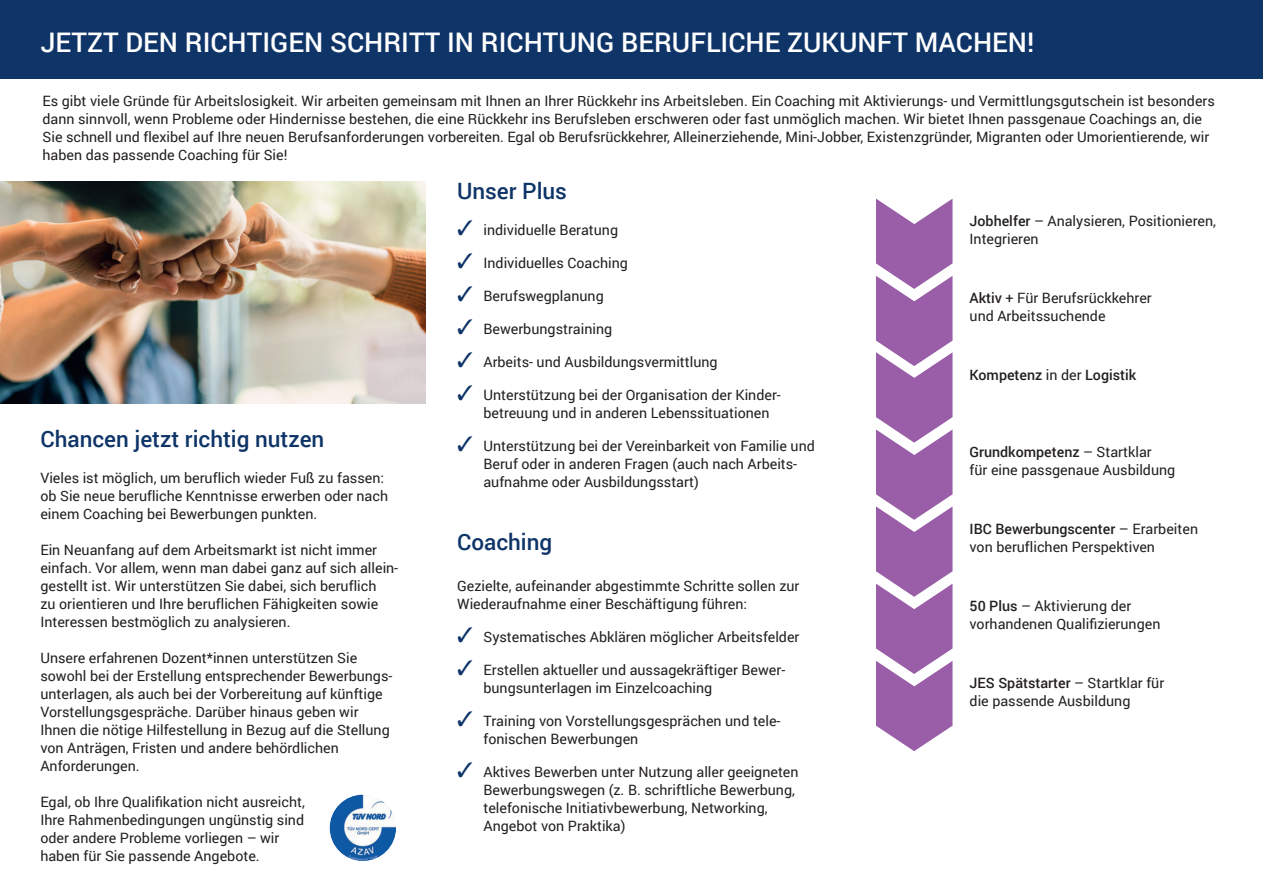
<style>
.page{position:relative;width:1263px;height:893px;background:#fff}
.page>*{position:absolute;margin:0;border:0;box-sizing:border-box;transform-origin:0 0}
.t1{font:500 27px "Roboto";color:#fff}
.t2{font:500 22.5px "Roboto";color:#0e3468}
.t3{font:14.25px/18px "Roboto";color:#231f20}
.t4{font:500 14.25px "Roboto";color:#231f20}
.s1{color:#0e3468}
.s2{font-weight:500}
.s3{font-weight:400}
</style>
<div class="page">
<div style="left:0;top:0;width:1263px;height:79px;background:#0e3468"></div>
<svg style="left:876px;top:199px;width:76px;height:552px"></svg>
<img style="left:329px;top:793px;width:68px;height:69px;border-radius:34px">
<div style="left:327px;top:792px;width:71px;height:71px;border:2px solid #fff;border-radius:50%"></div>
<img style="left:0;top:181px;width:425px;height:223px">
<h1 class="t1" style="left:40px;top:23px;width:995px">JETZT DEN RICHTIGEN SCHRITT IN RICHTUNG BERUFLICHE ZUKUNFT MACHEN!</h1>
<p class="t3" style="left:43px;top:92px;width:1174px">Es gibt viele Gründe für Arbeitslosigkeit. Wir arbeiten gemeinsam mit Ihnen an Ihrer Rückkehr ins Arbeitsleben. Ein Coaching mit Aktivierungs- und Vermittlungsgutschein ist besonders dann sinnvoll, wenn Probleme oder Hindernisse bestehen, die eine Rückkehr ins Berufsleben erschweren oder fast unmöglich machen. Wir bietet Ihnen passgenaue Coachings an, die Sie schnell und flexibel auf Ihre neuen Berufsanforderungen vorbereiten. Egal ob Berufsrückkehrer, Alleinerziehende, Mini-Jobber, Existenzgründer, Migranten oder Umorientierende, wir haben das passende Coaching für Sie!</p>
<h2 class="t2" style="left:457px;top:175px;width:111px">Unser Plus</h2>
<p class="t3" style="left:457px;top:221px;width:163px"><span class="s1">✓</span> individuelle Beratung</p>
<p class="t3" style="left:457px;top:254px;width:172px"><span class="s1">✓</span> Individuelles Coaching</p>
<p class="t3" style="left:457px;top:287px;width:148px"><span class="s1">✓</span> Berufswegplanung</p>
<p class="t3" style="left:457px;top:320px;width:157px"><span class="s1">✓</span> Bewerbungstraining</p>
<p class="t3" style="left:457px;top:353px;width:262px"><span class="s1">✓</span> Arbeits- und Ausbildungsvermittlung</p>
<p class="t3" style="left:483px;top:386px;width:299px;text-indent:-26px"><span class="s1">✓</span> Unterstützung bei der Organisation der Kinder&shy;betreuung und in anderen Lebenssituationen</p>
<p class="t3" style="left:483px;top:437px;width:333px;text-indent:-26px"><span class="s1">✓</span> Unterstützung bei der Vereinbarkeit von Familie und<br>Beruf oder in anderen Fragen (auch nach Arbeits&shy;aufnahme oder Ausbildungsstart)</p>
<p class="t3" style="left:969px;top:211px;width:248px"><span class="s2">Jobhelfer</span> – Analysieren, Positionieren,<br>Integrieren</p>
<p class="t3" style="left:969px;top:288px;width:184px"><span class="s2">Aktiv</span> + Für Berufsrückkehrer und Arbeitssuchende</p>
<p class="t4" style="left:969px;top:364px;width:168px">Kompetenz <span class="s3">in der</span> Logistik</p>
<h2 class="t2" style="left:40px;top:423px;width:285px">Chancen jetzt richtig nutzen</h2>
<p class="t3" style="left:40px;top:469px;width:349px">Vieles ist möglich, um beruflich wieder Fuß zu fassen: ob Sie neue berufliche Kenntnisse erwerben oder nach einem Coaching bei Bewerbungen punkten.</p>
<p class="t3" style="left:40px;top:541px;width:359px">Ein Neuanfang auf dem Arbeitsmarkt ist nicht immer einfach. Vor allem, wenn man dabei ganz auf sich allein&shy;gestellt ist. Wir unterstützen Sie dabei, sich beruflich<br>zu orientieren und Ihre beruflichen Fähigkeiten sowie Interessen bestmöglich zu analysieren.</p>
<p class="t3" style="left:40px;top:649px;width:353px">Unsere erfahrenen Dozent*innen unterstützen Sie sowohl bei der Erstellung entsprechender Bewerbungs&shy;unterlagen, als auch bei der Vorbereitung auf künftige Vorstellungsgespräche. Darüber hinaus geben wir Ihnen die nötige Hilfestellung in Bezug auf die Stellung von Anträgen, Fristen und andere behördlichen Anforderungen.</p>
<p class="t3" style="left:40px;top:793px;width:266px">Egal, ob Ihre Qualifikation nicht ausreicht, Ihre Rahmenbedingungen ungünstig sind oder andere Probleme vorliegen – wir haben für Sie passende Angebote.</p>
<p class="t3" style="left:969px;top:442px;width:207px"><span class="s2">Grundkompetenz</span> – Startklar<br>für eine passgenaue Ausbildung</p>
<p class="t3" style="left:969px;top:519px;width:230px"><span class="s2">IBC Bewerbungscenter</span> – Erarbeiten von beruflichen Perspektiven</p>
<h2 class="t2" style="left:457px;top:526px;width:97px">Coaching</h2>
<p class="t3" style="left:457px;top:576px;width:344px">Gezielte, aufeinander abgestimmte Schritte sollen zur<br>Wiederaufnahme einer Beschäftigung führen:</p>
<p class="t3" style="left:457px;top:627px;width:344px"><span class="s1">✓</span> Systematisches Abklären möglicher Arbeitsfelder</p>
<p class="t3" style="left:483px;top:660px;width:303px;text-indent:-26px"><span class="s1">✓</span> Erstellen aktueller und aussagekräftiger Bewer&shy;bungsunterlagen im Einzelcoaching</p>
<p class="t3" style="left:483px;top:711px;width:299px;text-indent:-26px"><span class="s1">✓</span> Training von Vorstellungsgesprächen und tele&shy;fonischen Bewerbungen</p>
<p class="t3" style="left:483px;top:762px;width:317px;text-indent:-26px"><span class="s1">✓</span> Aktives Bewerben unter Nutzung aller geeigneten Bewerbungswegen (z. B. schriftliche Bewerbung, telefonische Initiativbewerbung, Networking, Angebot von Praktika)</p>
<p class="t3" style="left:969px;top:596px;width:192px"><span class="s2">50 Plus</span> – Aktivierung der vorhandenen Qualifizierungen</p>
<p class="t3" style="left:969px;top:673px;width:196px"><span class="s2">JES Spätstarter</span> – Startklar für die passende Ausbildung</p>
</div>
